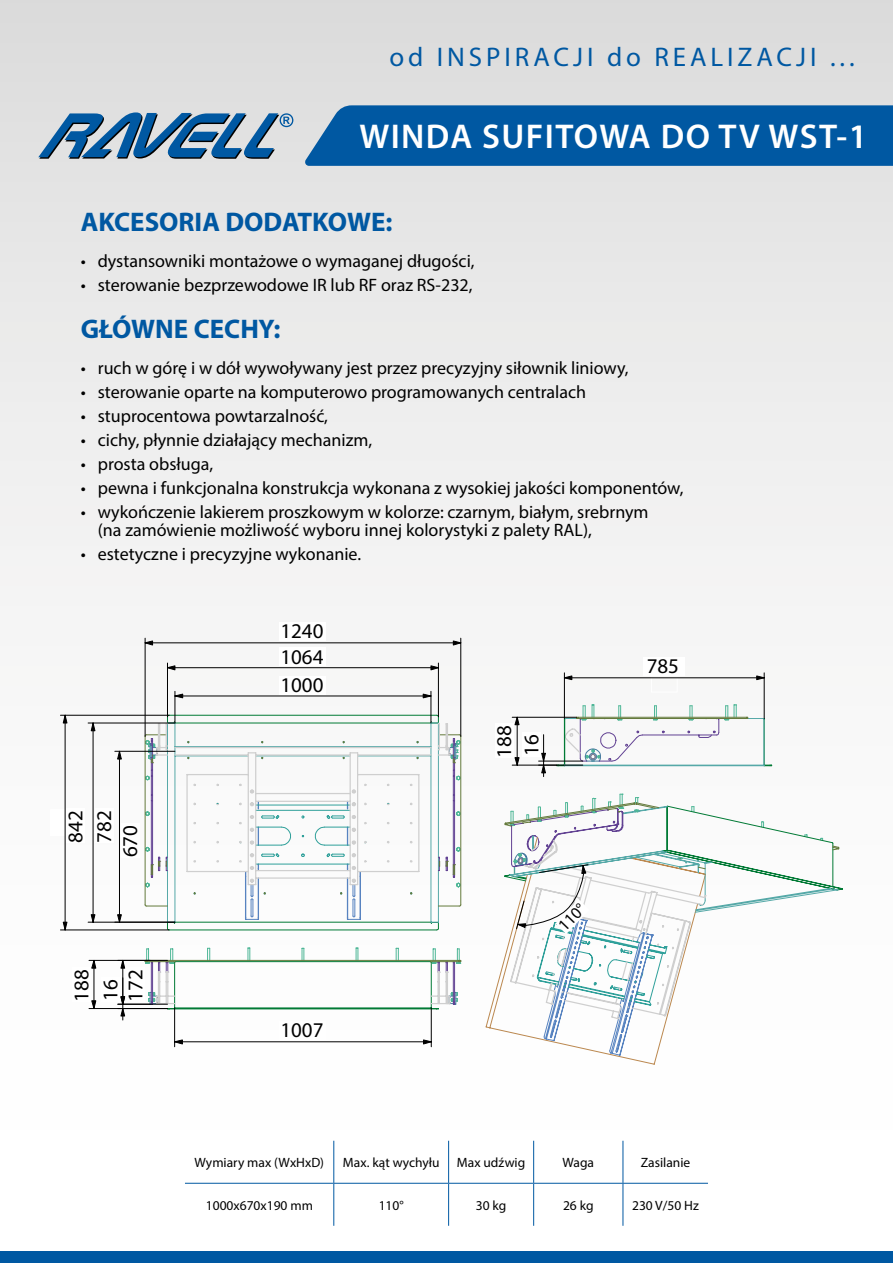
<style>
.page{position:relative;width:893px;height:1263px;background:#fff}
.page>*{position:absolute;margin:0;border:0;box-sizing:border-box;transform-origin:0 0}
.t1{font:600 34.5px "Myriad Pro";letter-spacing:.04em;color:#fff}
.t2{font:700 27px "Myriad Pro";color:#0058a2}
.t3{font:27px "Myriad Pro";letter-spacing:.145em;color:#0058a2}
.t4{font:21px/28.7px "Myriad Pro";color:#000}
.t5{font:18px/18px "Myriad Pro";color:#000}
.t6{font:16.8px "Myriad Pro";color:#000}
.t7{font:13.5px "Myriad Pro";color:#000}
</style>
<div class="page">
<div style="left:0;top:0;width:893px;height:1259px;background:linear-gradient(to bottom,#e0e0e0,#fff)"></div>
<div style="left:0;top:1251px;width:893px;height:12px;background:#0058a2"></div>
<hr style="left:333px;top:1141px;width:1px;height:42px;background:#0058a2">
<hr style="left:448px;top:1141px;width:1px;height:42px;background:#0058a2">
<hr style="left:533px;top:1141px;width:1px;height:42px;background:#0058a2">
<hr style="left:623px;top:1141px;width:1px;height:42px;background:#0058a2">
<hr style="left:185px;top:1183px;width:149px;height:1px;background:#0058a2">
<hr style="left:334px;top:1183px;width:115px;height:1px;background:#0058a2">
<hr style="left:333px;top:1183px;width:1px;height:43px;background:#0058a2">
<hr style="left:449px;top:1183px;width:85px;height:1px;background:#0058a2">
<hr style="left:448px;top:1183px;width:1px;height:43px;background:#0058a2">
<hr style="left:534px;top:1183px;width:89px;height:1px;background:#0058a2">
<hr style="left:533px;top:1183px;width:1px;height:43px;background:#0058a2">
<hr style="left:623px;top:1183px;width:85px;height:1px;background:#0058a2">
<hr style="left:623px;top:1183px;width:1px;height:43px;background:#0058a2">
<svg style="left:38px;top:112px;width:255px;height:47px;background:#6d93b2"></svg>
<div style="left:305px;top:105px;width:588px;height:61px;background:#0058a2"></div>
<svg style="left:486px;top:1020px;width:220px;height:44px"></svg>
<svg style="left:245px;top:1020px;width:408px;height:35px"></svg>
<svg style="left:145px;top:704px;width:678px;height:298px"></svg>
<svg style="left:168px;top:715px;width:675px;height:294px"></svg>
<svg style="left:145px;top:717px;width:694px;height:245px"></svg>
<svg style="left:155px;top:722px;width:552px;height:298px"></svg>
<svg style="left:453px;top:641px;width:7px;height:4px"></svg>
<svg style="left:146px;top:641px;width:7px;height:4px"></svg>
<hr style="left:145px;top:642px;width:316px;height:1px;background:#000">
<hr style="left:145px;top:638px;width:1px;height:98px;background:#000">
<hr style="left:460px;top:638px;width:1px;height:98px;background:#000">
<div style="left:651px;top:677px;width:26px;height:15px;border:1px solid #fff"></div>
<svg style="left:565px;top:675px;width:7px;height:5px"></svg>
<svg style="left:756px;top:675px;width:8px;height:5px"></svg>
<hr style="left:564px;top:677px;width:200px;height:1px;background:#000">
<hr style="left:764px;top:673px;width:1px;height:45px;background:#000">
<hr style="left:564px;top:673px;width:1px;height:45px;background:#000">
<svg style="left:175px;top:1039px;width:8px;height:5px"></svg>
<svg style="left:423px;top:1039px;width:8px;height:5px"></svg>
<hr style="left:175px;top:1041px;width:256px;height:1px;background:#000">
<hr style="left:431px;top:1008px;width:1px;height:39px;background:#000">
<hr style="left:174px;top:1008px;width:1px;height:39px;background:#000">
<svg style="left:121px;top:961px;width:4px;height:7px"></svg>
<hr style="left:122px;top:960px;width:1px;height:44px;background:#000">
<div style="left:79px;top:971px;width:15px;height:25px;border:1px solid #fff"></div>
<svg style="left:91px;top:1000px;width:5px;height:8px"></svg>
<svg style="left:91px;top:961px;width:5px;height:7px"></svg>
<hr style="left:94px;top:960px;width:1px;height:48px;background:#000">
<hr style="left:89px;top:960px;width:78px;height:1px;background:#000">
<hr style="left:89px;top:1008px;width:78px;height:1px;background:#000">
<svg style="left:121px;top:996px;width:4px;height:20px"></svg>
<hr style="left:122px;top:978px;width:1px;height:42px;background:#000">
<hr style="left:118px;top:1004px;width:49px;height:1px;background:#000">
<hr style="left:118px;top:1008px;width:49px;height:1px;background:#000">
<div style="left:51px;top:810px;width:14px;height:25px;background:#fff"></div>
<div style="left:50px;top:809px;width:15px;height:27px;border:1px solid #fff"></div>
<svg style="left:63px;top:716px;width:4px;height:7px"></svg>
<svg style="left:63px;top:922px;width:4px;height:8px"></svg>
<hr style="left:65px;top:715px;width:1px;height:215px;background:#000">
<hr style="left:60px;top:930px;width:109px;height:1px;background:#000">
<hr style="left:60px;top:715px;width:109px;height:1px;background:#000">
<svg style="left:168px;top:665px;width:7px;height:5px"></svg>
<svg style="left:431px;top:665px;width:7px;height:5px"></svg>
<hr style="left:167px;top:667px;width:271px;height:1px;background:#000">
<hr style="left:438px;top:663px;width:1px;height:54px;background:#000">
<hr style="left:167px;top:663px;width:1px;height:54px;background:#000">
<svg style="left:176px;top:694px;width:7px;height:4px"></svg>
<svg style="left:423px;top:694px;width:8px;height:4px"></svg>
<hr style="left:175px;top:696px;width:256px;height:1px;background:#000">
<hr style="left:431px;top:691px;width:1px;height:32px;background:#000">
<hr style="left:175px;top:691px;width:1px;height:32px;background:#000">
<svg style="left:117px;top:752px;width:5px;height:7px"></svg>
<svg style="left:117px;top:914px;width:5px;height:8px"></svg>
<hr style="left:119px;top:751px;width:1px;height:171px;background:#000">
<hr style="left:115px;top:751px;width:60px;height:1px;background:#000">
<svg style="left:91px;top:724px;width:4px;height:7px"></svg>
<svg style="left:91px;top:914px;width:4px;height:8px"></svg>
<hr style="left:93px;top:723px;width:1px;height:199px;background:#000">
<hr style="left:88px;top:922px;width:87px;height:1px;background:#000">
<hr style="left:88px;top:723px;width:87px;height:1px;background:#000">
<div style="left:66px;top:809px;width:19px;height:34px;background:#fff"></div>
<div style="left:95px;top:809px;width:19px;height:34px;background:#fff"></div>
<div style="left:121px;top:823px;width:19px;height:34px;background:#fff"></div>
<div style="left:72px;top:967px;width:19px;height:34px;background:#fff"></div>
<div style="left:495px;top:723px;width:19px;height:34px;background:#fff"></div>
<div style="left:101px;top:977px;width:19px;height:25px;background:#fff"></div>
<div style="left:280px;top:676px;width:46px;height:19px;background:#fff"></div>
<div style="left:280px;top:647px;width:46px;height:19px;background:#fff"></div>
<div style="left:280px;top:622px;width:46px;height:19px;background:#fff"></div>
<div style="left:643px;top:657px;width:42px;height:19px;background:#fff"></div>
<div style="left:280px;top:1021px;width:46px;height:19px;background:#fff"></div>
<div style="left:126px;top:967px;width:19px;height:34px;background:#fff"></div>
<svg style="left:511px;top:717px;width:208px;height:217px"></svg>
<h2 class="t3" style="left:389px;top:40px;width:467px">od INSPIRACJI do REALIZACJI ...</h2>
<h1 class="t1" style="left:359px;top:114px;width:509px">WINDA SUFITOWA DO TV WST-1</h1>
<h2 class="t2" style="left:81px;top:204px;width:313px">AKCESORIA DODATKOWE:</h2>
<p class="t5" style="left:81px;top:251px;width:395px">• dystansowniki montażowe o wymaganej długości,</p>
<p class="t5" style="left:81px;top:275px;width:393px">• sterowanie bezprzewodowe IR lub RF oraz RS-232,</p>
<h2 class="t2" style="left:81px;top:311px;width:201px">GŁÓWNE CECHY:</h2>
<p class="t5" style="left:81px;top:359px;width:549px">• ruch w górę i w dół wywoływany jest przez precyzyjny siłownik liniowy,</p>
<p class="t5" style="left:81px;top:383px;width:507px">• sterowanie oparte na komputerowo programowanych centralach</p>
<p class="t5" style="left:81px;top:407px;width:249px">• stuprocentowa powtarzalność,</p>
<p class="t5" style="left:81px;top:431px;width:293px">• cichy, płynnie działający mechanizm,</p>
<p class="t5" style="left:81px;top:455px;width:134px">• prosta obsługa,</p>
<p class="t5" style="left:81px;top:479px;width:604px">• pewna i funkcjonalna konstrukcja wykonana z wysokiej jakości komponentów,</p>
<p class="t5" style="left:98px;top:503px;width:552px;text-indent:-17px">• wykończenie lakierem proszkowym w kolorze: czarnym, białym, srebrnym (na zamówienie możliwość wyboru innej kolorystyki z palety RAL),</p>
<p class="t5" style="left:81px;top:545px;width:282px">• estetyczne i precyzyjne wykonanie.</p>
<p class="t4" style="left:61px;top:843px;width:34px;rotate:-90deg">842<br>782</p>
<p class="t4" style="left:116px;top:857px;width:34px;rotate:-90deg">670</p>
<p class="t4" style="left:67px;top:1002px;width:34px;rotate:-90deg">188</p>
<p class="t4" style="left:96px;top:1001px;width:23px;rotate:-90deg">16</p>
<p class="t4" style="left:121px;top:1002px;width:34px;rotate:-90deg">172</p>
<p class="t4" style="left:280px;top:616px;width:45px">1240</p>
<p class="t4" style="left:280px;top:642px;width:45px">1064</p>
<p class="t4" style="left:280px;top:671px;width:45px">1000</p>
<p class="t4" style="left:280px;top:1015px;width:45px">1007</p>
<p class="t4" style="left:490px;top:758px;width:34px;line-height:27.5px;rotate:-90deg">188<br>16</p>
<p class="t6" style="left:554px;top:921px;width:33px;rotate:-46deg">110°</p>
<p class="t4" style="left:647px;top:651px;width:34px">785</p>
<p class="t7" style="left:195px;top:1154px;width:131px">Wymiary max (WxHxD)</p>
<p class="t7" style="left:343px;top:1154px;width:98px">Max. kąt wychyłu</p>
<p class="t7" style="left:457px;top:1154px;width:70px">Max udźwig</p>
<p class="t7" style="left:562px;top:1154px;width:33px">Waga</p>
<p class="t7" style="left:641px;top:1154px;width:51px">Zasilanie</p>
<p class="t7" style="left:206px;top:1197px;width:109px">1000x670x190 mm</p>
<p class="t7" style="left:379px;top:1197px;width:27px">110°</p>
<p class="t7" style="left:476px;top:1197px;width:32px">30 kg</p>
<p class="t7" style="left:563px;top:1197px;width:32px">26 kg</p>
<p class="t7" style="left:632px;top:1197px;width:68px">230 V/50 Hz</p>
</div>
